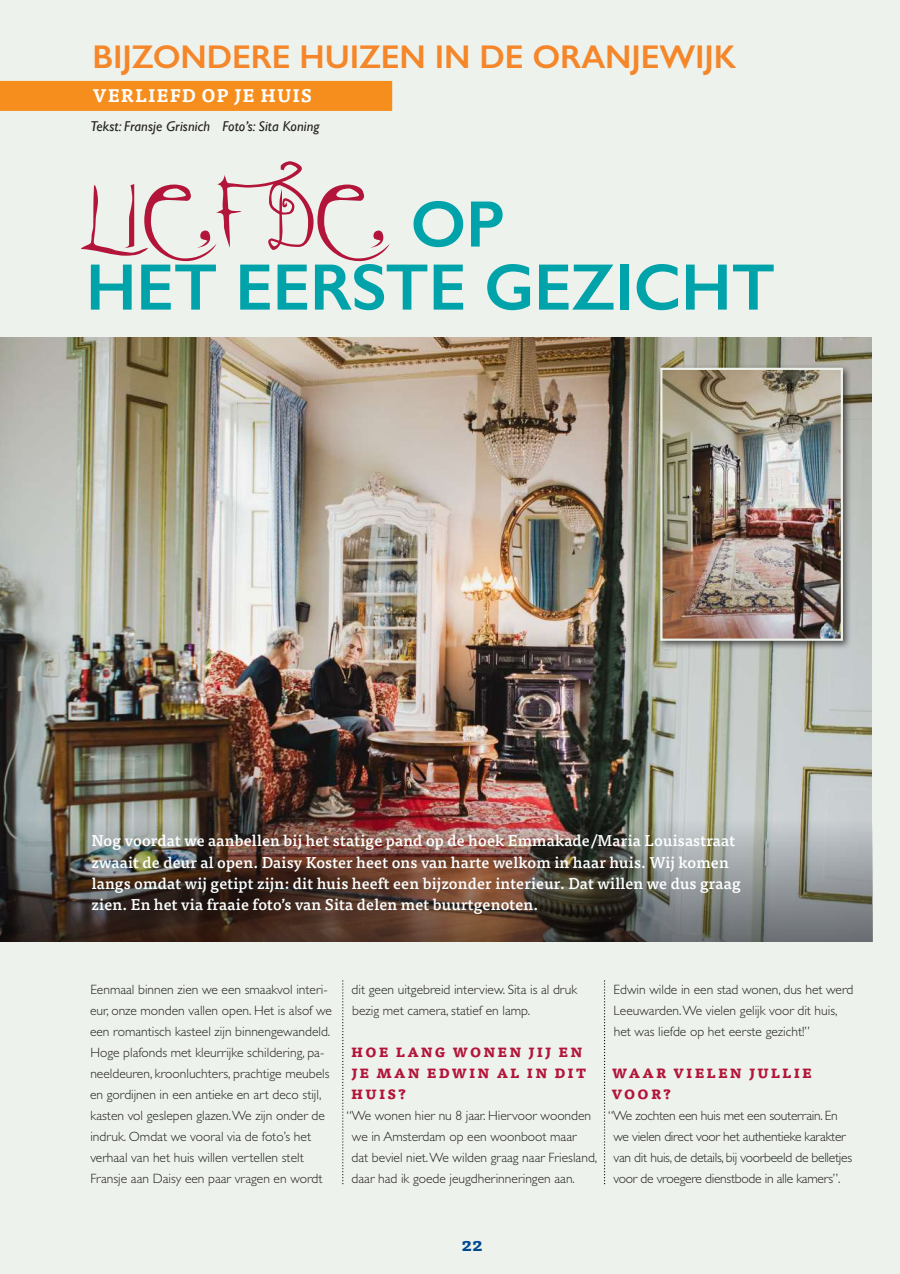
<style>
.page{position:relative;width:900px;height:1274px;background:#ecf2eb}
.page>*{position:absolute;margin:0;border:0;box-sizing:border-box;transform-origin:0 0}
.t1{font:78px "Kiss Me Kiss Me Kiss Me";letter-spacing:-.005em;color:#b31439}
.t2{font:600 66px "Gill Sans";letter-spacing:-.005em;color:#00a3aa}
.t3{font:600 33px "Gill Sans";letter-spacing:-.005em;color:#f58629}
.t4{font:700 18px "Tisa OT";letter-spacing:.05em;color:#fff}
.t5{font:700 18px "Tisa OT";color:#014990}
.t6{font:700 17.25px/21px "Tisa OT";letter-spacing:.1em;color:#b31439;scale:.95 1}
.t7{font:500 15.6px/21px "Tisa OT";letter-spacing:.01em;color:#fdffff}
.t8{font:italic 14.25px "Gill Sans";letter-spacing:.01em;color:#231f20}
.t9{font:300 13.5px/21px "Gill Sans Std";color:#231f20}
.t10{font:300 13.5px/21px "Gill Sans Std";letter-spacing:-.02em;color:#231f20}
.s1{font-family:"Gill Sans";font-weight:600;font-size:66px;color:#00a3aa}
</style>
<div class="page">
<img style="left:0;top:338px;width:872px;height:460px">
<hr style="left:341px;top:977px;width:4px;height:207px;background:#231f20;opacity:.35">
<div style="left:602px;top:977px;width:5px;height:207px;background:#231f20;opacity:.35"></div>
<div style="left:0;top:81px;width:392px;height:30px;background:#f68e1e"></div>
<div style="left:656px;top:364px;width:196px;height:285px;background:#231f20;opacity:.75"></div>
<img style="left:663px;top:371px;width:177px;height:267px">
<div style="left:660px;top:368px;width:183px;height:273px;border:2px solid #ecf1ea"></div>
<img style="left:0;top:798px;width:873px;height:144px">
<h3 class="t3" style="left:92px;top:37px;width:645px">BIJZONDERE HUIZEN IN DE ORANJEWIJK</h3>
<h3 class="t4" style="left:93px;top:84px;width:221px">VERLIEFD OP JE HUIS</h3>
<p class="t8" style="left:90px;top:118px;width:231px">Tekst: Fransje Grisnich Foto’s: Sita Koning</p>
<h1 class="t1" style="left:81px;top:174px;width:425px">LIEFDE <span class="s1">OP</span></h1>
<h2 class="t2" style="left:86px;top:247px;width:691px">HET EERSTE GEZICHT</h2>
<p class="t7" style="left:91px;top:831px;width:651px">Nog voordat we aanbellen bij het statige pand op de hoek Emmakade/Maria Louisastraat zwaait de deur al open. Daisy Koster heet ons van harte welkom in haar huis. Wij komen langs omdat wij getipt zijn: dit huis heeft een bijzonder interieur. Dat willen we dus graag zien. En het via fraaie foto’s van Sita delen met buurtgenoten.</p>
<p class="t9" style="left:90px;top:978px;width:243px">Eenmaal binnen zien we een smaakvol interi&shy;eur, onze monden vallen open. Het is alsof we een romantisch kasteel zijn binnengewandeld.<br>Hoge plafonds met kleurrijke schildering, pa&shy;neeldeuren, kroonluchters, prachtige meubels en gordijnen in een antieke en art deco stijl, kasten vol geslepen glazen. We zijn onder de indruk. Omdat we vooral via de foto’s het verhaal van het huis willen vertellen stelt Fransje aan Daisy een paar vragen en wordt</p>
<p class="t9" style="left:352px;top:978px;width:227px">dit geen uitgebreid interview. Sita is al druk bezig met camera, statief en lamp.</p>
<p class="t6" style="left:351px;top:1040px;width:249px">hoe lang wonen jij en je man edwin al in dit huis?</p>
<p class="t9" style="left:352px;top:1104px;width:247px;text-indent:-5px">“We wonen hier nu 8 jaar. Hiervoor woonden we in Amsterdam op een woonboot maar<br>dat beviel niet. We wilden graag naar Friesland, daar had ik goede jeugdherinneringen aan.</p>
<p class="t9" style="left:614px;top:978px;width:241px">Edwin wilde in een stad wonen, dus het werd<br>Leeuwarden. We vielen gelijk voor dit huis, het was liefde op het eerste gezicht!”</p>
<p class="t6" style="left:611px;top:1061px;width:213px">waar vielen jullie voor?</p>
<p class="t10" style="left:614px;top:1104px;width:240px;text-indent:-5px">“We zochten een huis met een souterrain. En we vielen direct voor het authentieke karakter van dit huis, de details, bij voorbeeld de belletjes voor de vroegere dienstbode in alle kamers”.</p>
<h3 class="t5" style="left:461px;top:1232px;width:23px">22</h3>
</div>
